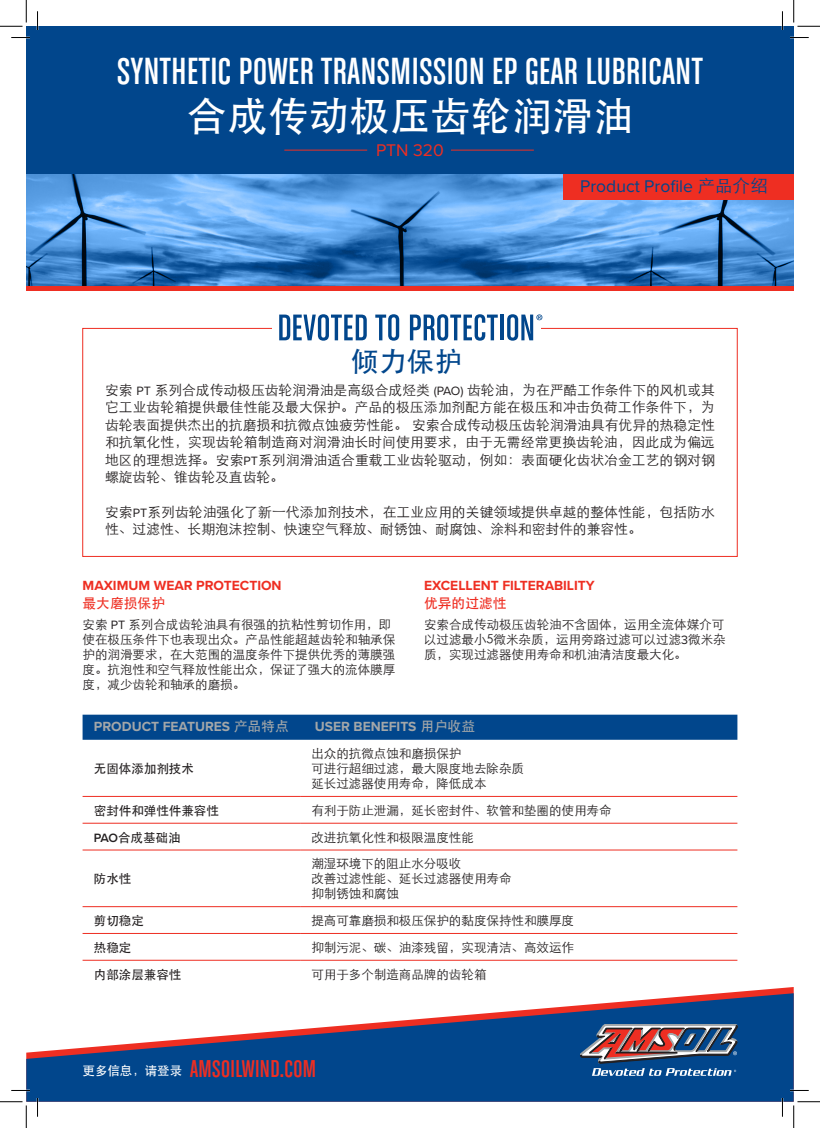
<style>
.page{position:relative;width:820px;height:1128px;background:#fff}
.page>*{position:absolute;margin:0;border:0;box-sizing:border-box;transform-origin:0 0}
.t1{font:40px/46.2px "Chalet Comprime Cologne Sixty";letter-spacing:.015em;color:#fff;text-align:center}
.t2{font:500 27.5px "ST Heiti SC";color:#01468c}
.t3{font:25.75px "Chalet Comprime Cologne Sixty";letter-spacing:.015em;color:#ee2e22}
.Product_Profile{font:17.5px "Proxima Nova";color:#01468c}
.Subtitle{font:17.5px "Proxima Nova";color:#ee2e22}
.Product_Intro{font:300 13.75px/17.5px "ST Heiti SC";letter-spacing:.005em;color:#231f20;text-align:justify}
.Body_Header{font:700 13.75px/17.5px "Proxima Nova";color:#ee2e22}
.Body_Header-2{font:700 13.75px "Proxima Nova";color:#a3a7a9}
.Body{font:300 12.5px/15px "ST Heiti SC";color:#231f20}
.Table_Semi_Bold{font:500 12.5px "ST Heiti SC";color:#231f20}
.Body_-_PN-Reg-10_12{font:500 12.5px "ST Heiti SC";letter-spacing:-.005em;color:#fff}
.s1{font-family:"ST Heiti SC";font-weight:500}
.s2{font-family:"ST Heiti SC";font-weight:300}
.s3{font-family:"Proxima Nova";font-weight:400;font-size:12.5px}
.s4{font-family:"Proxima Nova";font-weight:400}
.s5{font-family:"Proxima Nova";font-weight:600}
</style>
<div class="page">
<svg style="left:26px;top:285px;width:767px;height:6px;background:#cf3a3b"></svg>
<img style="left:26px;top:174px;width:767px;height:111px">
<div style="left:26px;top:26px;width:767px;height:148px;background:#01468c"></div>
<svg style="left:26px;top:992px;width:767px;height:109px;fill:#01468c"></svg>
<svg style="left:580px;top:1023px;width:157px;height:52px;background:#626783"></svg>
<hr style="left:284px;top:150px;width:83px;height:1px;background:#ee2e22">
<hr style="left:451px;top:150px;width:82px;height:1px;background:#ee2e22">
<div style="left:82px;top:714px;width:655px;height:25px;background:#01468c"></div>
<hr style="left:82px;top:796px;width:218px;height:1px;background:#ee2e22">
<hr style="left:300px;top:796px;width:437px;height:1px;background:#ee2e22">
<hr style="left:82px;top:822px;width:218px;height:1px;background:#ee2e22">
<hr style="left:300px;top:822px;width:437px;height:1px;background:#ee2e22">
<hr style="left:82px;top:849px;width:218px;height:1px;background:#ee2e22">
<hr style="left:300px;top:849px;width:437px;height:1px;background:#ee2e22">
<hr style="left:82px;top:906px;width:218px;height:1px;background:#ee2e22">
<hr style="left:300px;top:906px;width:437px;height:1px;background:#ee2e22">
<hr style="left:82px;top:933px;width:218px;height:1px;background:#ee2e22">
<hr style="left:300px;top:933px;width:437px;height:1px;background:#ee2e22">
<hr style="left:82px;top:959px;width:218px;height:1px;background:#ee2e22">
<hr style="left:300px;top:959px;width:437px;height:1px;background:#ee2e22">
<svg style="left:279px;top:314px;width:87px;height:26px"></svg>
<svg style="left:375px;top:314px;width:24px;height:26px"></svg>
<svg style="left:410px;top:314px;width:87px;height:26px"></svg>
<hr style="left:500px;top:314px;width:3px;height:26px;background:#01468c">
<svg style="left:507px;top:314px;width:35px;height:26px"></svg>
<div style="left:563px;top:174px;width:230px;height:25px;background:#ee2e22"></div>
<svg style="left:11px;top:37px;width:19px;height:1px"></svg>
<svg style="left:790px;top:37px;width:18px;height:1px"></svg>
<svg style="left:37px;top:11px;width:1px;height:19px"></svg>
<svg style="left:37px;top:1097px;width:1px;height:19px"></svg>
<svg style="left:781px;top:11px;width:2px;height:19px"></svg>
<svg style="left:781px;top:1097px;width:2px;height:19px"></svg>
<svg style="left:0;top:0;width:27px;height:27px"></svg>
<svg style="left:0;top:1101px;width:27px;height:26px"></svg>
<svg style="left:793px;top:0;width:26px;height:27px"></svg>
<svg style="left:793px;top:1101px;width:26px;height:26px"></svg>
<p class="t1" style="left:117px;top:47px;width:587px">SYNTHETIC POWER TRANSMISSION EP GEAR LUBRICANT<span class="s1">合成传动极压齿轮润滑油</span></p>
<p class="Subtitle" style="left:376px;top:140px;width:69px">PTN 320</p>
<p class="Product_Profile" style="left:580px;top:176px;width:189px">Product Profile <span class="s2">产品介绍</span></p>
<p class="t2" style="left:351px;top:346px;width:113px">倾力保护</p>
<p class="Product_Intro" style="left:105px;top:379px;width:611px">安索 <span class="s3">PT</span> 系列合成传动极压齿轮润滑油是高级合成烃类 <span class="s3">(PAO)</span> 齿轮油，为在严酷工作条件下的风机或其它工业齿轮箱提供最佳性能及最大保护。产品的极压添加剂配方能在极压和冲击负荷工作条件下，为齿轮表面提供杰出的抗磨损和抗微点蚀疲劳性能。 安索合成传动极压齿轮润滑油具有优异的热稳定性和抗氧化性，实现齿轮箱制造商对润滑油长时间使用要求，由于无需经常更换齿轮油，因此成为偏远地区的理想选择。安索<span class="s3">PT</span>系列润滑油适合重载工业齿轮驱动，例如：表面硬化齿状冶金工艺的钢对钢螺旋齿轮、锥齿轮及直齿轮。</p>
<p class="Product_Intro" style="left:105px;top:501px;width:611px">安索<span class="s3">PT</span>系列齿轮油强化了新一代添加剂技术，在工业应用的关键领域提供卓越的整体性能，包括防水性、过滤性、长期泡沫控制、快速空气释放、耐锈蚀、耐腐蚀、涂料和密封件的兼容性。</p>
<p class="Body_Header" style="left:82px;top:577px;width:200px">MAXIMUM WEAR PROTECTION<span class="s1">最大磨损保护</span></p>
<p class="Body" style="left:82px;top:615px;width:314px">安索 <span class="s4">PT</span> 系列合成齿轮油具有很强的抗粘性剪切作用，即使在极压条件下也表现出众。产品性能超越齿轮和轴承保护的润滑要求，在大范围的温度条件下提供优秀的薄膜强度。抗泡性和空气释放性能出众，保证了强大的流体膜厚度，减少齿轮和轴承的磨损。</p>
<p class="Body_Header" style="left:424px;top:577px;width:172px">EXCELLENT FILTERABILITY<span class="s1">优异的过滤性</span></p>
<p class="Body" style="left:424px;top:615px;width:303px;text-align:justify">安索合成传动极压齿轮油不含固体，运用全流体媒介可以过滤最小5微米杂质，运用旁路过滤可以过滤<span class="s4">3</span>微米杂质，实现过滤器使用寿命和机油清洁度最大化。</p>
<p class="Body_Header-2" style="left:94px;top:718px;width:196px">PRODUCT FEATURES <span class="s1">产品特点</span></p>
<p class="Body_Header-2" style="left:315px;top:718px;width:162px">USER BENEFITS <span class="s1">用户收益</span></p>
<p class="Table_Semi_Bold" style="left:94px;top:761px;width:101px">无固体添加剂技术</p>
<p class="Body" style="left:311px;top:744px;width:214px">出众的抗微点蚀和磨损保护<br>可进行超细过滤，最大限度地去除杂质延长过滤器使用寿命，降低成本</p>
<p class="Table_Semi_Bold" style="left:94px;top:803px;width:126px">密封件和弹性件兼容性</p>
<p class="Body" style="left:311px;top:801px;width:301px">有利于防止泄漏，延长密封件、软管和垫圈的使用寿命</p>
<p class="Table_Semi_Bold" style="left:94px;top:830px;width:88px"><span class="s5">PAO</span>合成基础油</p>
<p class="Body" style="left:311px;top:828px;width:164px">改进抗氧化性和极限温度性能</p>
<p class="Table_Semi_Bold" style="left:94px;top:871px;width:39px">防水性</p>
<p class="Body" style="left:311px;top:854px;width:201px">潮湿环境下的阻止水分吸收<br>改善过滤性能、延长过滤器使用寿命抑制锈蚀和腐蚀</p>
<p class="Table_Semi_Bold" style="left:94px;top:913px;width:51px">剪切稳定</p>
<p class="Body" style="left:311px;top:911px;width:264px">提高可靠磨损和极压保护的黏度保持性和膜厚度</p>
<p class="Table_Semi_Bold" style="left:94px;top:940px;width:39px">热稳定</p>
<p class="Body" style="left:311px;top:938px;width:264px">抑制污泥、碳、油漆残留，实现清洁、高效运作</p>
<p class="Table_Semi_Bold" style="left:94px;top:967px;width:89px">内部涂层兼容性</p>
<p class="Body" style="left:311px;top:965px;width:176px">可用于多个制造商品牌的齿轮箱</p>
<p class="Body_-_PN-Reg-10_12" style="left:82px;top:1063px;width:101px">更多信息，请登录</p>
<p class="t3" style="left:190px;top:1053px;width:127px">AMSOILWIND.COM</p>
</div>
